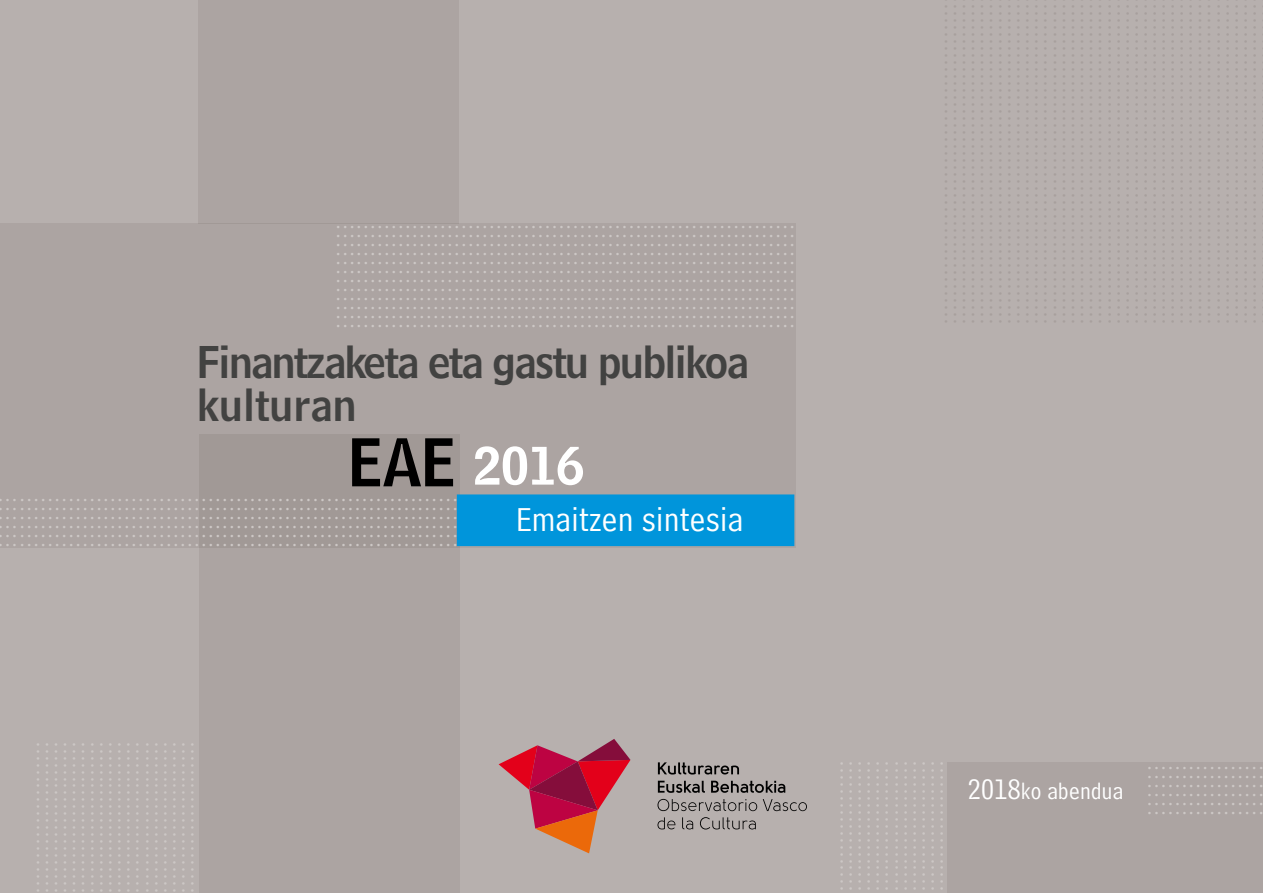
<style>
.page{position:relative;width:1263px;height:893px;background:#b7b0ae}
.page>*{position:absolute;margin:0;border:0;box-sizing:border-box;transform-origin:0 0}
.t1{font:51.6px "Bell Centennial Name And Number";color:#fff}
.t2{font:43.2px/42.5px "Bell Centennial Name And Number";letter-spacing:-.04em;color:#424241}
.t3{font:35.1px "Bell Centennial Address";letter-spacing:.01em;color:#fff}
.t4{font:24px "Bell Centennial Address";letter-spacing:.01em;color:#fff}
.t5{font:21.6px "Minion Pro";color:#cdc8c6}
.s1{font-size:64.8px;color:#000}
.s2{font-size:29.25px}
</style>
<div class="page">
<div style="left:0;top:224px;width:795px;height:324px;background:#aca4a2"></div>
<div style="left:199px;top:434px;width:261px;height:459px;background:#aca4a2"></div>
<div style="left:947px;top:762px;width:316px;height:131px;background:#aca4a2"></div>
<div style="left:457px;top:494px;width:337px;height:52px;background:#0095db"></div>
<div style="left:198px;top:0;width:260px;height:224px;background:#aca4a2"></div>
<svg style="left:658px;top:762px;width:81px;height:12px"></svg>
<svg style="left:657px;top:781px;width:150px;height:48px"></svg>
<svg style="left:499px;top:739px;width:131px;height:114px"></svg>
<p class="t5" style="left:335px;top:207px;width:462px">…………………………………………………………</p>
<p class="t5" style="left:335px;top:216px;width:462px">…………………………………………………………</p>
<p class="t5" style="left:335px;top:225px;width:462px">…………………………………………………………</p>
<p class="t5" style="left:335px;top:234px;width:462px">…………………………………………………………</p>
<p class="t5" style="left:335px;top:243px;width:462px">…………………………………………………………</p>
<p class="t5" style="left:335px;top:252px;width:462px">…………………………………………………………</p>
<p class="t5" style="left:335px;top:260px;width:462px">…………………………………………………………</p>
<p class="t5" style="left:335px;top:269px;width:462px">…………………………………………………………</p>
<p class="t5" style="left:335px;top:278px;width:462px">…………………………………………………………</p>
<p class="t5" style="left:335px;top:287px;width:462px">…………………………………………………………</p>
<p class="t5" style="left:335px;top:296px;width:462px">…………………………………………………………</p>
<p class="t5" style="left:335px;top:305px;width:462px">…………………………………………………………</p>
<h2 class="t2" style="left:197px;top:341px;width:553px">Finantzaketa eta gastu publikoa kulturan</h2>
<h1 class="t1" style="left:348px;top:433px;width:239px"><span class="s1">EAE</span> 2016</h1>
<h3 class="t3" style="left:516px;top:499px;width:229px">Emaitzen sintesia</h3>
<p class="t5" style="left:-2px;top:480px;width:462px">…………………………………………………………</p>
<p class="t5" style="left:-2px;top:489px;width:462px">…………………………………………………………</p>
<p class="t5" style="left:-2px;top:498px;width:462px">…………………………………………………………</p>
<p class="t5" style="left:-2px;top:507px;width:462px">…………………………………………………………</p>
<p class="t5" style="left:-2px;top:516px;width:462px">…………………………………………………………</p>
<p class="t5" style="left:-2px;top:525px;width:462px">…………………………………………………………</p>
<p class="t5" style="left:59px;top:740px;width:148px;rotate:90deg">…………………</p>
<p class="t5" style="left:68px;top:740px;width:148px;rotate:90deg">…………………</p>
<p class="t5" style="left:77px;top:740px;width:148px;rotate:90deg">…………………</p>
<p class="t5" style="left:86px;top:740px;width:148px;rotate:90deg">…………………</p>
<p class="t5" style="left:95px;top:740px;width:148px;rotate:90deg">…………………</p>
<p class="t5" style="left:104px;top:740px;width:148px;rotate:90deg">…………………</p>
<p class="t5" style="left:113px;top:740px;width:148px;rotate:90deg">…………………</p>
<p class="t5" style="left:122px;top:740px;width:148px;rotate:90deg">…………………</p>
<p class="t5" style="left:131px;top:740px;width:148px;rotate:90deg">…………………</p>
<p class="t5" style="left:140px;top:740px;width:148px;rotate:90deg">…………………</p>
<p class="t5" style="left:149px;top:740px;width:148px;rotate:90deg">…………………</p>
<p class="t5" style="left:158px;top:740px;width:148px;rotate:90deg">…………………</p>
<p class="t5" style="left:168px;top:740px;width:148px;rotate:90deg">…………………</p>
<p class="t5" style="left:177px;top:740px;width:148px;rotate:90deg">…………………</p>
<p class="t5" style="left:186px;top:740px;width:148px;rotate:90deg">…………………</p>
<p class="t5" style="left:195px;top:740px;width:148px;rotate:90deg">…………………</p>
<p class="t5" style="left:204px;top:740px;width:148px;rotate:90deg">…………………</p>
<p class="t5" style="left:213px;top:740px;width:148px;rotate:90deg">…………………</p>
<p class="t5" style="left:862px;top:760px;width:127px;rotate:90deg">………………</p>
<p class="t5" style="left:871px;top:760px;width:127px;rotate:90deg">………………</p>
<p class="t5" style="left:880px;top:760px;width:127px;rotate:90deg">………………</p>
<p class="t5" style="left:889px;top:760px;width:127px;rotate:90deg">………………</p>
<p class="t5" style="left:898px;top:760px;width:127px;rotate:90deg">………………</p>
<p class="t5" style="left:907px;top:760px;width:127px;rotate:90deg">………………</p>
<p class="t5" style="left:917px;top:760px;width:127px;rotate:90deg">………………</p>
<p class="t5" style="left:926px;top:760px;width:127px;rotate:90deg">………………</p>
<p class="t5" style="left:935px;top:760px;width:127px;rotate:90deg">………………</p>
<p class="t5" style="left:944px;top:760px;width:127px;rotate:90deg">………………</p>
<p class="t5" style="left:953px;top:760px;width:127px;rotate:90deg">………………</p>
<p class="t5" style="left:962px;top:760px;width:127px;rotate:90deg">………………</p>
<p class="t4" style="left:968px;top:777px;width:157px"><span class="s2">2018</span>ko abendua</p>
<p class="t5" style="left:1146px;top:748px;width:127px">………………</p>
<p class="t5" style="left:1146px;top:757px;width:127px">………………</p>
<p class="t5" style="left:1146px;top:766px;width:127px">………………</p>
<p class="t5" style="left:1146px;top:775px;width:127px">………………</p>
<p class="t5" style="left:1146px;top:784px;width:127px">………………</p>
<p class="t5" style="left:1146px;top:793px;width:127px">………………</p>
</div>
